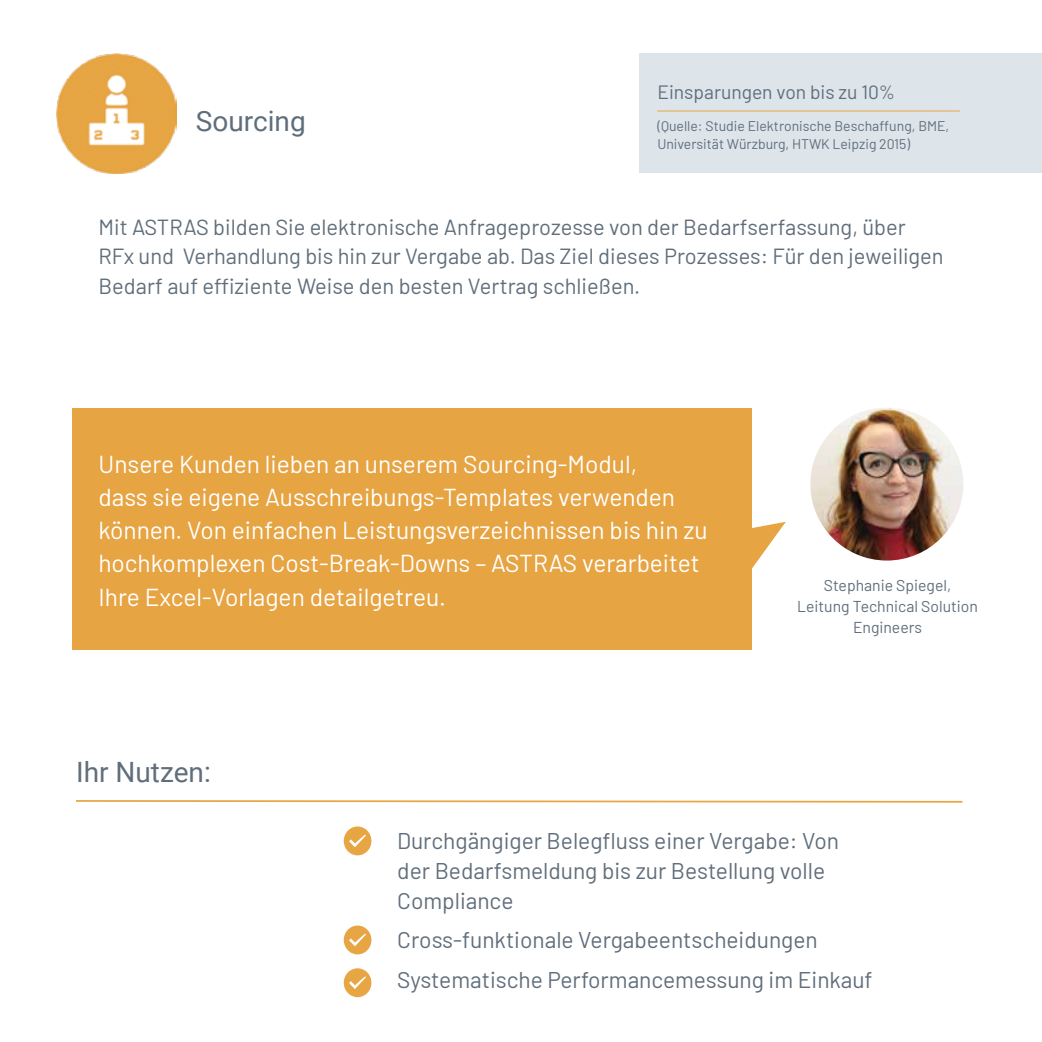
<style>
.page{position:relative;width:1042px;height:1042px;background:#fff}
.page>*{position:absolute;margin:0;border:0;box-sizing:border-box;transform-origin:0 0}
.t1{font:28px "Roboto";color:#606e7b}
.t2{font:24.5px/33.2px "Barlow";color:#fff}
.t3{font:22.75px/29.8px "Barlow";color:#606e7b}
.t4{font:21.88px/29.8px "Barlow";color:#606e7b}
.t5{font:19.25px "Barlow";color:#606e7b}
.t6{font:15.75px/21px "Barlow";color:#606e7b;text-align:center}
.t7{font:14px/17.5px "Barlow";color:#606e7b}
</style>
<div class="page">
<svg style="left:76px;top:800px;width:887px;height:3px;background:#f0ca91"></svg>
<img style="left:57px;top:54px;width:119px;height:120px">
<div style="left:639px;top:54px;width:403px;height:119px;background:#dde5eb"></div>
<hr style="left:657px;top:111px;width:303px;height:1px;background:#e7a544">
<img style="left:810px;top:407px;width:153px;height:153px;border-radius:76px">
<div style="left:72px;top:408px;width:679px;height:241px;background:#e6a443"></div>
<svg style="left:751px;top:522px;width:35px;height:64px"></svg>
<div style="left:344px;top:826px;width:27px;height:29px;background:#e7a544;border-radius:50%"></div>
<svg style="left:349px;top:834px;width:17px;height:13px"></svg>
<div style="left:344px;top:925px;width:27px;height:29px;background:#e7a544;border-radius:50%"></div>
<svg style="left:349px;top:933px;width:17px;height:13px"></svg>
<div style="left:344px;top:968px;width:27px;height:29px;background:#e7a544;border-radius:50%"></div>
<svg style="left:349px;top:976px;width:17px;height:13px"></svg>
<p class="t1" style="left:196px;top:101px;width:111px">Sourcing</p>
<p class="t5" style="left:657px;top:78px;width:239px">Einsparungen von bis zu 10%</p>
<p class="t7" style="left:657px;top:116px;width:293px">(Quelle: Studie Elektronische Beschaffung, BME,<br>Universität Würzburg, HTWK Leipzig 2015)</p>
<p class="t4" style="left:98px;top:210px;width:847px">Mit ASTRAS bilden Sie elektronische Anfrageprozesse von der Bedarfserfassung, über<br>RFx und Verhandlung bis hin zur Vergabe ab. Das Ziel dieses Prozesses: Für den jeweiligen<br>Bedarf auf effiziente Weise den besten Vertrag schließen.</p>
<p class="t2" style="left:98px;top:445px;width:610px">Unsere Kunden lieben an unserem Sourcing-Modul,<br>dass sie eigene Ausschreibungs-Templates verwenden können. Von einfachen Leistungsverzeichnissen bis hin zu hochkomplexen Cost-Break-Downs – ASTRAS verarbeitet Ihre Excel-Vorlagen detailgetreu.</p>
<p class="t1" style="left:76px;top:752px;width:136px">Ihr Nutzen:</p>
<p class="t6" style="left:797px;top:574px;width:182px">Stephanie Spiegel,<br>Leitung Technical Solution<br>Engineers</p>
<p class="t3" style="left:397px;top:824px;width:443px">Durchgängiger Belegfluss einer Vergabe: Von der Bedarfsmeldung bis zur Bestellung volle<br>Compliance</p>
<p class="t3" style="left:397px;top:918px;width:477px;line-height:39.7px">Cross-funktionale Vergabeentscheidungen<br>Systematische Performancemessung im Einkauf</p>
</div>
